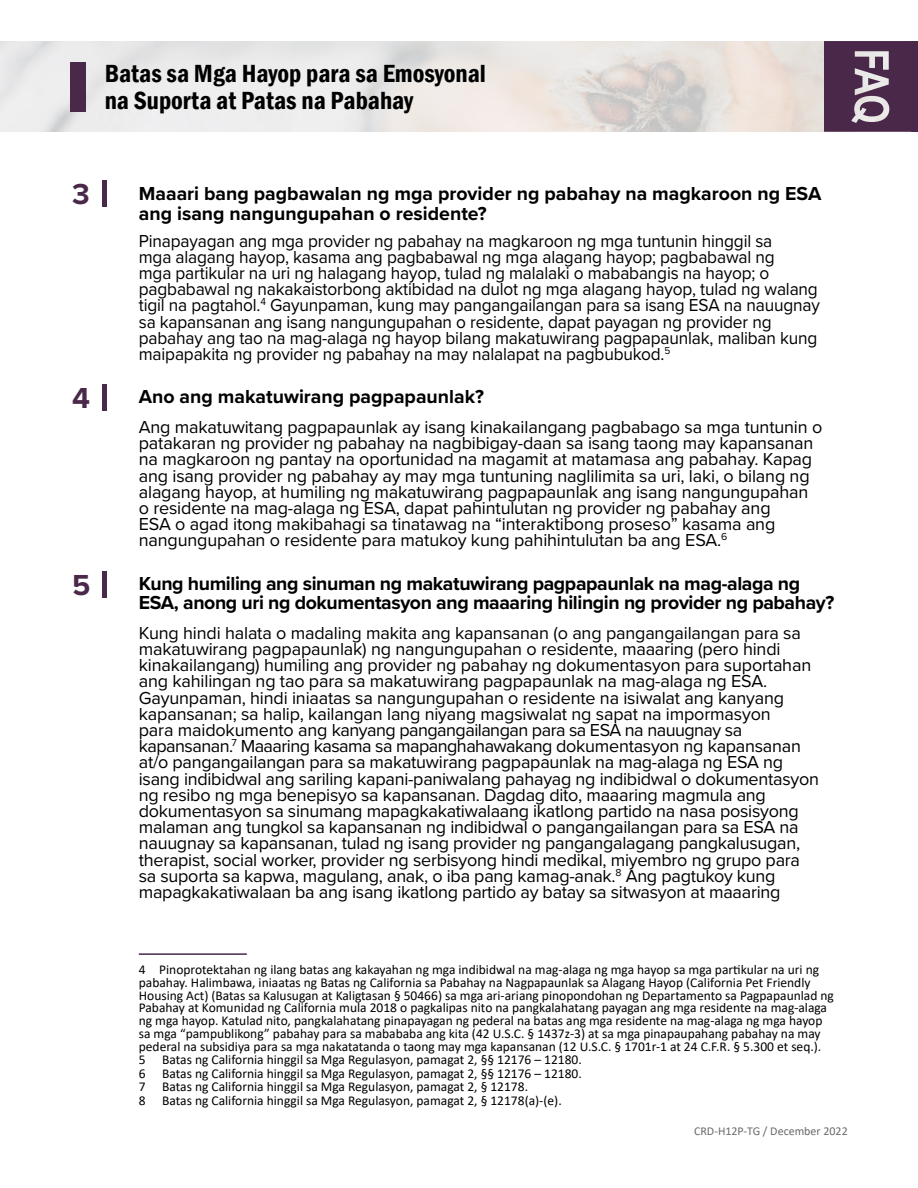
<style>
.page{position:relative;width:918px;height:1188px;background:#fff}
.page>*{position:absolute;margin:0;border:0;box-sizing:border-box;transform-origin:0 0}
.t1{font:700 30px "Proxima Nova";color:#4a284a}
.t2{font:600 condensed 25.5px/27px "Franklin Gothic";color:#000}
.t3{font:700 19.5px/19.5px "Proxima Nova";letter-spacing:-.02em;color:#000}
.t4{font:700 19.5px/19.5px "Proxima Nova";color:#000}
.t5{font:18px/16.2px "Proxima Nova";letter-spacing:-.01em;color:#000}
.t6{font:18px/16.2px "Proxima Nova";letter-spacing:-.01em;color:#000;scale:.96 1}
.t7{font:13.5px "Calibri";color:#000}
.t8{font:12px "Calibri";color:#696a6d}
</style>
<div class="page">
<svg style="left:824px;top:41px;width:94px;height:91px;background:#614461"></svg>
<div style="left:102px;top:180px;width:5px;height:27px;background:#4a284a"></div>
<div style="left:102px;top:385px;width:5px;height:26px;background:#4a284a"></div>
<div style="left:102px;top:571px;width:5px;height:26px;background:#4a284a"></div>
<hr style="left:139px;top:953px;width:108px;height:2px;background:#4a284a">
<div style="left:70px;top:62px;width:16px;height:50px;background:#4a284a"></div>
<h2 class="t2" style="left:105px;top:60px;width:383px">Batas sa Mga Hayop para sa Emosyonal na Suporta at Patas na Pabahay</h2>
<h1 class="t1" style="left:72px;top:172px;width:19px">3</h1>
<h1 class="t1" style="left:72px;top:376px;width:19px">4</h1>
<h1 class="t1" style="left:72px;top:562px;width:20px">5</h1>
<p class="t4" style="left:139px;top:183px;width:684px">Maaari bang pagbawalan ng mga provider ng pabahay na magkaroon ng ESA ang isang nangungupahan o residente?</p>
<p class="t6" style="left:139px;top:232px;width:711px">Pinapayagan ang mga provider ng pabahay na magkaroon ng mga tuntunin hinggil sa<br>mga alagang hayop, kasama ang pagbabawal ng mga alagang hayop; pagbabawal ng<br>mga partikular na uri ng halagang hayop, tulad ng malalaki o mababangis na hayop o; pagbabawal ng nakakaistorbong aktibidad na dulot ng mga alagang hayop, tulad ng walang tigil na pagtahol.<sup>4</sup> Gayunpaman kung may pangangailangan para sa isang ESA na nauugnay</p>
<p class="t6" style="left:139px;top:296px;width:708px;text-indent:230px">,<br>sa kapansanan ang isang nangungupahan o residente, dapat payagan ng provider ng pabahay ang tao na mag-alaga ng hayop bilang makatuwirang pagpapaunlak, maliban kung maipapakita ng provider ng pabahay na may nalalapat na pagbubukod.<sup>5</sup></p>
<p class="t4" style="left:139px;top:387px;width:347px">Ano ang makatuwirang pagpapaunlak?</p>
<p class="t5" style="left:139px;top:418px;width:685px">Ang makatuwitang pagpapaunlak ay isang kinakailangang pagbabago sa mga tuntunin o patakaran ng provider ng pabahay na nagbibigay-daan sa isang taong may kapansanan na magkaroon ng pantay na oportunidad na magamit at matamasa ang pabahay. Kapag ang isang provider ng pabahay ay may mga tuntuning naglilimita sa uri, laki o, bilang ng alagang hayop, at humiling ng makatuwirang pagpapaunlak ang isang nangungupahan o residente na mag-alaga ng ESA, dapat pahintulutan ng provider ng pabahay ang<br>ESA o agad itong makibahagi sa tinatawag na “interaktibong proseso” kasama ang nangungupahan o residente para matukoy kung pahihintulutan ba ang ESA.<sup>6</sup></p>
<p class="t3" style="left:139px;top:573px;width:697px">Kung humiling ang sinuman ng makatuwirang pagpapaunlak na mag-alaga ng<br>ESA, anong uri ng dokumentasyon ang maaaring hilingin ng provider ng pabahay?</p>
<p class="t5" style="left:139px;top:624px;width:682px">Kung hindi halata o madaling makita ang kapansanan o( ang pangangailangan para sa makatuwirang pagpapaunlak) ng nangungupahan o residente, maaaring (pero hindi kinakailangang) humiling ang provider ng pabahay ng dokumentasyon para suportahan ang kahilingan ng tao para sa makatuwirang pagpapaunlak na mag-alaga ng ESA.<br>Gayunpaman, hindi iniaatas sa nangungupahan o residente na isiwalat ang kanyang kapansanan; sa halip, kailangan lang niyang magsiwalat ng sapat na impormasyon<br>para maidokumento ang kanyang pangangailangan para sa ESA na nauugnay sa kapansanan.<sup>7</sup> Maaaring kasama sa mapanghahawakang dokumentasyon ng kapansanan at o/ pangangailangan para sa makatuwirang pagpapaunlak na mag-alaga ng ESA ng isang indibidwal ang sariling kapani-paniwalang pahayag ng indibidwal o dokumentasyon ng resibo ng mga benepisyo sa kapansanan. Dagdag dito, maaaring magmula ang dokumentasyon sa sinumang mapagkakatiwalaang ikatlong partido na nasa posisyong malaman ang tungkol sa kapansanan ng indibidwal o pangangailangan para sa ESA na nauugnay sa kapansanan, tulad ng isang provider ng pangangalagang pangkalusugan, therapist, social worker, provider ng serbisyong hindi medikal, miyembro ng grupo para sa suporta sa kapwa, magulang, anak o, iba pang kamag-anak.<sup>8</sup> Ang pagtukoy kung mapagkakatiwalaan ba ang isang ikatlong partido ay batay sa sitwasyon at maaaring</p>
<p class="t7" style="left:159px;top:960px;width:661px">Pinoprotektahan ng ilang batas ang kakayahan ng mga indibidwal na mag-alaga ng mga hayop sa mga partikular na uri ng</p>
<p class="t7" style="left:139px;top:960px;width:8px">4</p>
<p class="t7" style="left:139px;top:973px;width:673px">pabahay. Halimbawa, iniaatas ng Batas ng California sa Pabahay na Nagpapaunlak sa Alagang Hayop (California Pet Friendly</p>
<p class="t7" style="left:139px;top:986px;width:697px">Housing Act) (Batas sa Kalusugan at Kaligtasan § 50466) sa mga ari-ariang pinopondohan ng Departamento sa Pagpapaunlad ng</p>
<p class="t7" style="left:139px;top:998px;width:690px">Pabahay at Komunidad ng California mula 2018 o pagkalipas nito na pangkalahatang payagan ang mga residente na mag-alaga</p>
<p class="t7" style="left:139px;top:1011px;width:685px">ng mga hayop. Katulad nito, pangkalahatang pinapayagan ng pederal na batas ang mga residente na mag-alaga ng mga hayop</p>
<p class="t7" style="left:139px;top:1024px;width:683px">sa mga “pampublikong” pabahay para sa mabababa ang kita (42 U .C.S. § 1437z-3) at sa mga pinapaupahang pabahay na may</p>
<p class="t7" style="left:139px;top:1037px;width:684px">pederal na subsidiya para sa mga nakatatanda o taong may mga kapansanan (12 U .C.S. § 1701r-1 at 24 .R. F.C § 5.300 et seq .(.</p>
<p class="t7" style="left:162px;top:1050px;width:421px">Batas ng California hinggil sa Mga Regulasyon, pamagat 2, §§ 12176 – 12180.</p>
<p class="t7" style="left:139px;top:1050px;width:8px">5</p>
<p class="t7" style="left:162px;top:1064px;width:421px">Batas ng California hinggil sa Mga Regulasyon, pamagat 2, §§ 12176 – 12180.</p>
<p class="t7" style="left:139px;top:1064px;width:8px">6</p>
<p class="t7" style="left:162px;top:1077px;width:367px">Batas ng California hinggil sa Mga Regulasyon, pamagat 2, § 12178.</p>
<p class="t7" style="left:139px;top:1077px;width:8px">7</p>
<p class="t7" style="left:162px;top:1091px;width:401px">Batas ng California hinggil sa Mga Regulasyon, pamagat 2, § 12178 . (e( - )a(</p>
<p class="t7" style="left:139px;top:1091px;width:8px">8</p>
<p class="t8" style="left:694px;top:1123px;width:155px">CRD H- 12 -P TG / December 2022</p>
</div>
